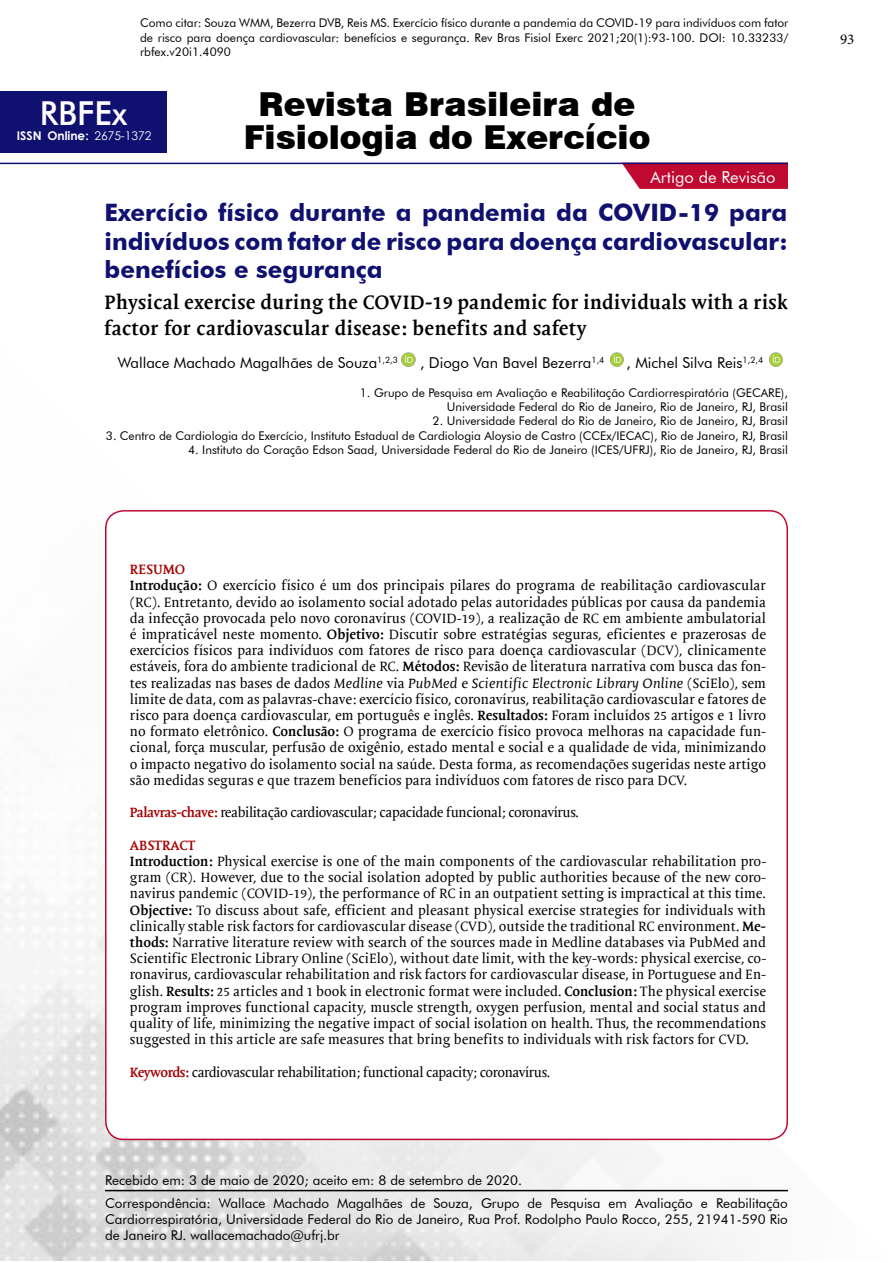
<style>
.page{position:relative;width:893px;height:1263px;background:#fff}
.page>*{position:absolute;margin:0;border:0;box-sizing:border-box;transform-origin:0 0}
.t1{font:900 33px "Swiss 721 BT";color:#000}
.t2{font:500 33px "Futura BT";color:#fff}
.t3{font:700 24px/28.8px "Futura BT";color:#101070;text-align:justify}
.t4{font:700 19.5px/25.5px "Mantika Book W01";letter-spacing:.02em;color:#000}
.t5{font:16.5px "Futura BT";color:#fff}
.t6{font:15px "Futura BT";color:#000}
.t7{font:15px "Minion Pro";color:#000}
.t8{font:13.5px/16.2px "Mantika Book W01";color:#000}
.t9{font:13.5px/16.2px "Futura BT";color:#000;text-align:justify}
.t10{font:13.5px "Mantika Book W01";letter-spacing:-.03em;color:#000}
.t11{font:12px/14.4px "Futura BT";color:#000;text-align:right}
.t12{font:700 12px "Century Gothic";color:#fff}
.s1{font-weight:400}
.s2{font-weight:700;color:#a60000}
.s3{font-weight:700}
.s4{font-style:italic}
</style>
<div class="page">
<img style="left:0;top:510px;width:788px;height:751px">
<div style="left:106px;top:511px;width:681px;height:628px;background:#fff;border-radius:18px"></div>
<hr style="left:105px;top:1190px;width:683px;height:1px;background:#000">
<div style="left:0;top:91px;width:167px;height:62px;background:#101070"></div>
<svg style="left:622px;top:164px;width:166px;height:25px;background:#c1173d"></svg>
<hr style="left:0;top:163px;width:788px;height:1px;background:#101070">
<img style="left:401px;top:352px;width:15px;height:15px">
<img style="left:610px;top:352px;width:14px;height:15px">
<img style="left:769px;top:352px;width:14px;height:15px">
<p class="t11" style="left:140px;top:16px;width:650px;text-align:justify">Como citar: Souza WMM, Bezerra DVB, Reis MS. Exercício físico durante a pandemia da COVID-19 para indivíduos com fator de risco para doença cardiovascular: benefícios e segurança. Rev Bras Fisiol Exerc 2021;20(1):93-100. DOI: 10.33233/ rbfex.v20i1.4090</p>
<h1 class="t1" style="left:259px;top:84px;width:378px">Revista Brasileira de</h1>
<h1 class="t2" style="left:40px;top:93px;width:89px">RBFEx</h1>
<p class="t12" style="left:17px;top:127px;width:136px">ISSN Online: <span class="s1">2675-1372</span></p>
<h1 class="t1" style="left:244px;top:117px;width:408px">Fisiologia do Exercício</h1>
<p class="t5" style="left:651px;top:167px;width:127px">Artigo de Revisão</p>
<h2 class="t3" style="left:105px;top:198px;width:684px">Exercício físico durante a pandemia da COVID-19 para indivíduos com fator de risco para doença cardiovascular: benefícios e segurança</h2>
<h3 class="t4" style="left:105px;top:290px;width:684px">Physical exercise during the COVID-19 pandemic for individuals with a risk factor for cardiovascular disease: benefits and safety</h3>
<p class="t6" style="left:118px;top:353px;width:282px">Wallace Machado Magalhães de Souza<sup>1,2,3</sup></p>
<p class="t6" style="left:420px;top:353px;width:186px">, Diogo Van Bavel Bezerra<sup>1,4</sup></p>
<p class="t6" style="left:626px;top:353px;width:138px">, Michel Silva Reis<sup>1,2,4</sup></p>
<p class="t11" style="left:360px;top:385px;width:430px">1. Grupo de Pesquisa em Avaliação e Reabilitação Cardiorrespiratória (GECARE),<br>Universidade Federal do Rio de Janeiro, Rio de Janeiro, RJ, Brasil</p>
<p class="t11" style="left:433px;top:414px;width:357px">2. Universidade Federal do Rio de Janeiro, Rio de Janeiro, RJ, Brasil</p>
<p class="t11" style="left:106px;top:428px;width:683px">3. Centro de Cardiologia do Exercício, Instituto Estadual de Cardiologia Aloysio de Castro (CCEx/IECAC), Rio de Janeiro, RJ, Brasil</p>
<p class="t11" style="left:188px;top:443px;width:601px">4. Instituto do Coração Edson Saad, Universidade Federal do Rio de Janeiro (ICES/UFRJ), Rio de Janeiro, RJ, Brasil</p>
<p class="t8" style="left:130px;top:562px;width:638px"><span class="s2">RESUMO<br></span><span class="s3">Introdução:</span> O exercício físico é um dos principais pilares do programa de reabilitação cardiovascular (RC). Entretanto, devido ao isolamento social adotado pelas autoridades públicas por causa da pandemia da infecção provocada pelo novo coronavírus (COVID-19), a realização de RC em ambiente ambulatorial é impraticável neste momento. <span class="s3">Objetivo:</span> Discutir sobre estratégias seguras, eficientes e prazerosas de exercícios físicos para indivíduos com fatores de risco para doença cardiovascular (DCV), clinicamente estáveis, fora do ambiente tradicional de RC. <span class="s3">Métodos:</span> Revisão de literatura narrativa com busca das fon&shy;tes realizadas nas bases de dados <span class="s4">Medline</span> via <span class="s4">PubMed</span> e <span class="s4">Scientific Electronic Library Online</span> (SciElo), sem limite de data, com as palavras-chave: exercício físico, coronavírus, reabilitação cardiovascular e fatores de risco para doença cardiovascular, em português e inglês. <span class="s3">Resultados:</span> Foram incluídos 25 artigos e 1 livro no formato eletrônico. <span class="s3">Conclusão:</span> O programa de exercício físico provoca melhoras na capacidade fun&shy;cional, força muscular, perfusão de oxigênio, estado mental e social e a qualidade de vida, minimizando o impacto negativo do isolamento social na saúde. Desta forma, as recomendações sugeridas neste artigo são medidas seguras e que trazem benefícios para indivíduos com fatores de risco para DCV.</p>
<p class="t10" style="left:130px;top:805px;width:450px"><span class="s2">Palavras-chave:</span> reabilitação cardiovascular; capacidade funcional; coronavírus.</p>
<p class="t8" style="left:130px;top:837px;width:638px"><span class="s2">ABSTRACT<br></span><span class="s3">Introduction:</span> Physical exercise is one of the main components of the cardiovascular rehabilitation pro&shy;gram (CR). However, due to the social isolation adopted by public authorities because of the new coro&shy;navirus pandemic (COVID-19), the performance of RC in an outpatient setting is impractical at this time.<br><span class="s3">Objective:</span> To discuss about safe, efficient and pleasant physical exercise strategies for individuals with clinically stable risk factors for cardiovascular disease (CVD), outside the traditional RC environment. <span class="s3">Me&shy;thods:</span> Narrative literature review with search of the sources made in Medline databases via PubMed and Scientific Electronic Library Online (SciElo), without date limit, with the key-words: physical exercise, co&shy;ronavirus, cardiovascular rehabilitation and risk factors for cardiovascular disease, in Portuguese and En&shy;glish. <span class="s3">Results:</span> 25 articles and 1 book in electronic format were included. <span class="s3">Conclusion:</span> The physical exercise program improves functional capacity, muscle strength, oxygen perfusion, mental and social status and quality of life, minimizing the negative impact of social isolation on health. Thus, the recommendations suggested in this article are safe measures that bring benefits to individuals with risk factors for CVD.</p>
<p class="t10" style="left:130px;top:1064px;width:422px"><span class="s2">Keywords:</span> cardiovascular rehabilitation; functional capacity; coronavírus.</p>
<p class="t9" style="left:105px;top:1171px;width:418px">Recebido em: 3 de maio de 2020; aceito em: 8 de setembro de 2020.</p>
<p class="t9" style="left:105px;top:1195px;width:684px">Correspondência: Wallace Machado Magalhães de Souza, Grupo de Pesquisa em Avaliação e Reabilitação Cardiorrespiratória, Universidade Federal do Rio de Janeiro, Rua Prof. Rodolpho Paulo Rocco, 255, 21941-590 Rio de Janeiro RJ. wallacemachado@ufrj.br</p>
<p class="t7" style="left:840px;top:29px;width:16px">93</p>
</div>
